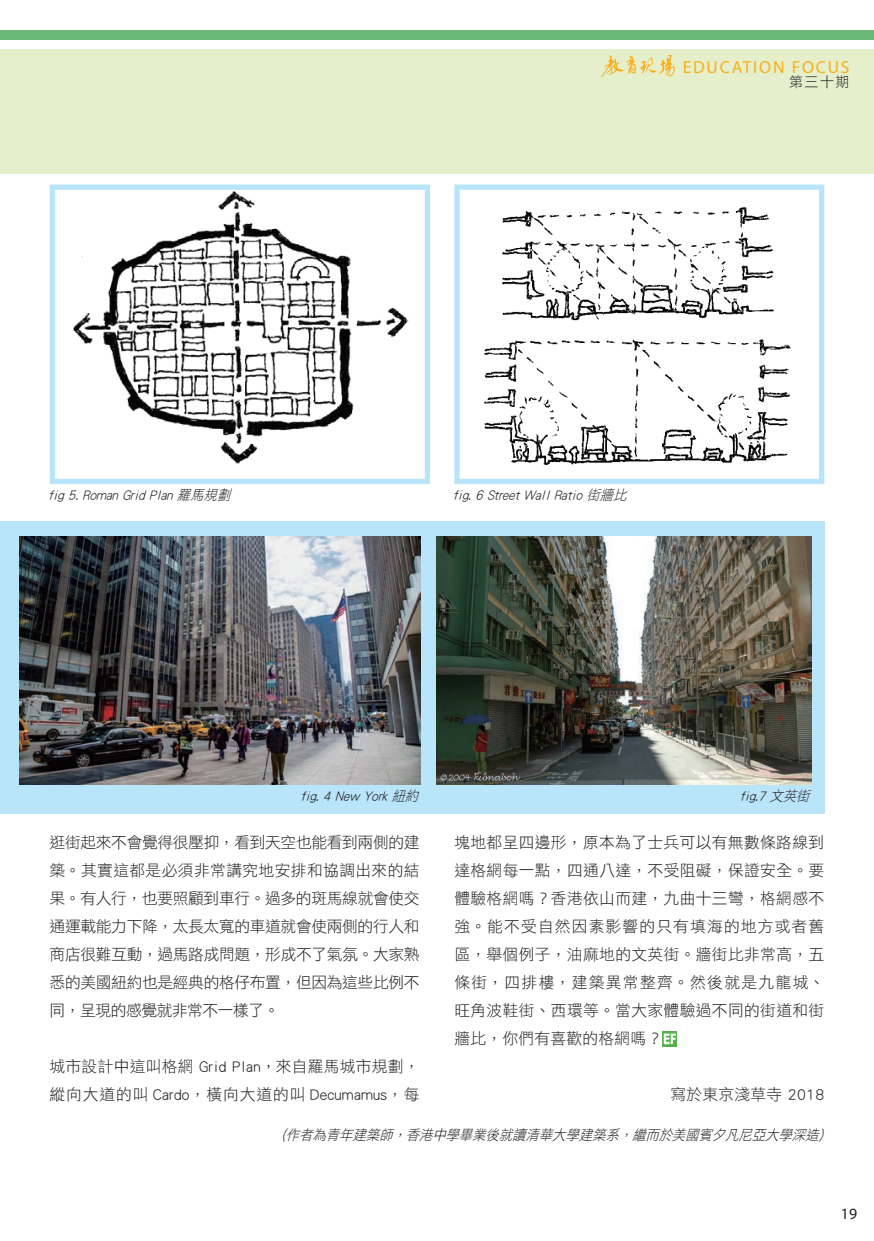
<style>
.page{position:relative;width:874px;height:1241px;background:#fff}
.page>*{position:absolute;margin:0;border:0;box-sizing:border-box;transform-origin:0 0}
.t1{font:17.5px "Myriad Pro";letter-spacing:.1em;color:#faaf18}
.t2{font:15.75px/28px "DF Li Hei W3 WINP BF";letter-spacing:.015em;color:#231f20;text-align:justify}
.t3{font:15.75px "Myriad Pro";color:#231f20}
.t4{font:italic 14px "DF Li Hei W3 WINP BF";color:#231f20;scale:.95 1}
.t5{font:14px "DF Li Hei W3 WINP BF";color:#231f20}
</style>
<div class="page">
<div style="left:0;top:50px;width:873px;height:124px;background:#e5efcb"></div>
<img style="left:601px;top:55px;width:74px;height:22px">
<div style="left:0;top:30px;width:873px;height:10px;background:#6bb977"></div>
<div style="left:0;top:521px;width:823px;height:293px;background:#b9e5fa"></div>
<img style="left:20px;top:536px;width:400px;height:248px">
<img style="left:73px;top:191px;width:336px;height:273px">
<div style="left:50px;top:184px;width:380px;height:300px;border:5px solid #b9e5fa"></div>
<img style="left:484px;top:207px;width:307px;height:258px">
<div style="left:454px;top:184px;width:369px;height:300px;border:5px solid #b9e5fa"></div>
<img style="left:437px;top:536px;width:373px;height:248px">
<svg style="left:662px;top:1031px;width:15px;height:15px"></svg>
<svg style="left:663px;top:1033px;width:12px;height:10px"></svg>
<p class="t1" style="left:682px;top:57px;width:168px">EDUCATION FOCUS</p>
<p class="t5" style="left:788px;top:75px;width:62px">第三十期</p>
<p class="t4" style="left:48px;top:488px;width:197px">fig 5. Roman Grid Plan 羅馬規劃</p>
<p class="t4" style="left:453px;top:488px;width:188px">fig. 6 Street Wall Ratio 街牆比</p>
<p class="t4" style="left:301px;top:789px;width:129px">fig. 4 New York 紐約</p>
<p class="t4" style="left:740px;top:789px;width:79px">fig.7 文英街</p>
<p class="t2" style="left:50px;top:827px;width:371px">逛街起來不會覺得很壓抑，看到天空也能看到兩側的建築。其實這都是必須非常講究地安排和協調出來的結果。有人行，也要照顧到車行。過多的斑馬線就會使交通運載能力下降，太長太寬的車道就會使兩側的行人和商店很難互動，過馬路成問題，形成不了氣氛。大家熟悉的美國紐約也是經典的格仔布置，但因為這些比例不同，呈現的感覺就非常不一樣了。</p>
<p class="t2" style="left:50px;top:1051px;width:371px">城市設計中這叫格網 Grid Plan，來自羅馬城市規劃，縱向大道的叫 Cardo，橫向大道的叫 Decumamus，每</p>
<p class="t2" style="left:454px;top:827px;width:371px">塊地都呈四邊形，原本為了士兵可以有無數條路線到達格網每一點，四通八達，不受阻礙，保證安全。要體驗格網嗎？香港依山而建，九曲十三彎，格網感不強。能不受自然因素影響的只有填海的地方或者舊區，舉個例子，油麻地的文英街。牆街比非常高，五條街，四排樓，建築異常整齊。然後就是九龍城、旺角波鞋街、西環等。當大家體驗過不同的街道和街牆比，你們有喜歡的格網嗎？</p>
<p class="t2" style="left:670px;top:1079px;width:155px">寫於東京淺草寺 2018</p>
<p class="t4" style="left:281px;top:1127px;width:575px">(作者為青年建築師，香港中學畢業後就讀清華大學建築系，繼而於美國賓夕凡尼亞大學深造)</p>
<p class="t3" style="left:840px;top:1204px;width:18px">19</p>
</div>
